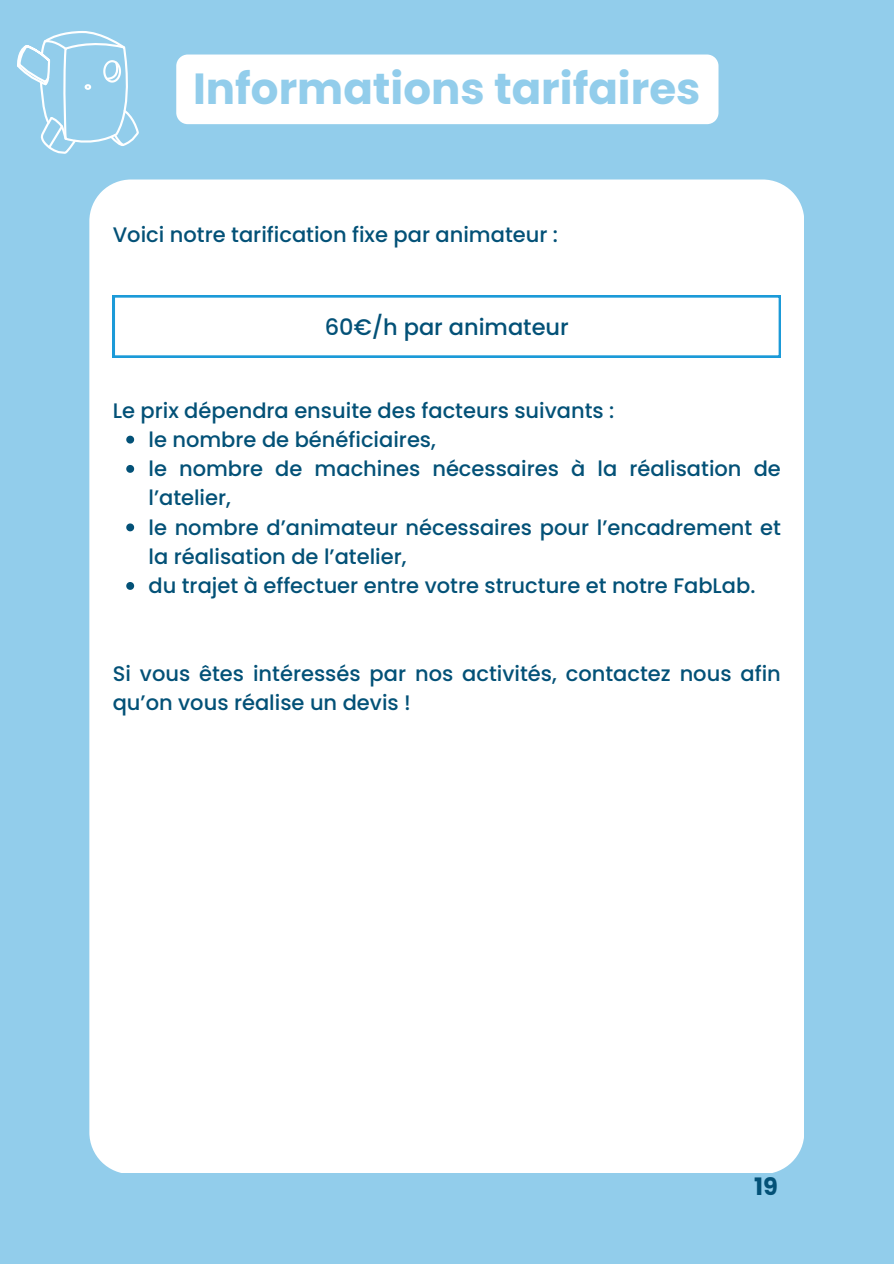
<style>
.page{position:relative;width:894px;height:1264px;background:#fff}
.page>*{position:absolute;margin:0;border:0;box-sizing:border-box;transform-origin:0 0}
.t1{font:700 43.5px "Poppins";color:#92cdeb}
.t2{font:700 24px "Poppins";color:#035177}
.t3{font:500 22.5px "Poppins";color:#035177}
.t4{font:500 21px/29.2px "Poppins";color:#035177}
</style>
<div class="page">
<div style="left:0;top:0;width:893px;height:1263px;background:#92cdeb"></div>
<div style="left:89px;top:179px;width:715px;height:994px;background:#fff"></div>
<div style="left:176px;top:54px;width:542px;height:70px;background:#fff"></div>
<svg style="left:17px;top:31px;width:122px;height:123px"></svg>
<svg style="left:126px;top:435px;width:8px;height:8px"></svg>
<svg style="left:126px;top:465px;width:8px;height:8px"></svg>
<svg style="left:126px;top:523px;width:8px;height:8px"></svg>
<svg style="left:126px;top:582px;width:8px;height:8px"></svg>
<svg style="left:113px;top:295px;width:667px;height:62px;background:#edf7fc"></svg>
<p class="t1" style="left:193px;top:58px;width:508px">Informations tarifaires</p>
<p class="t4" style="left:113px;top:220px;width:446px">Voici notre tarification fixe par animateur :</p>
<p class="t3" style="left:325px;top:311px;width:245px">60€/h par animateur</p>
<p class="t4" style="left:148px;top:395px;width:633px;text-indent:-36px">Le prix dépendra ensuite des facteurs suivants :<br>le nombre de bénéficiaires,<br>le nombre de machines nécessaires à la réalisation de l’atelier,<br>le nombre d’animateur nécessaires pour l’encadrement et la réalisation de l’atelier,<br>du trajet à effectuer entre votre structure et notre FabLab.</p>
<p class="t4" style="left:113px;top:659px;width:669px">Si vous êtes intéressés par nos activités, contactez nous afin qu’on vous réalise un devis !</p>
<p class="t2" style="left:754px;top:1170px;width:25px">19</p>
</div>
